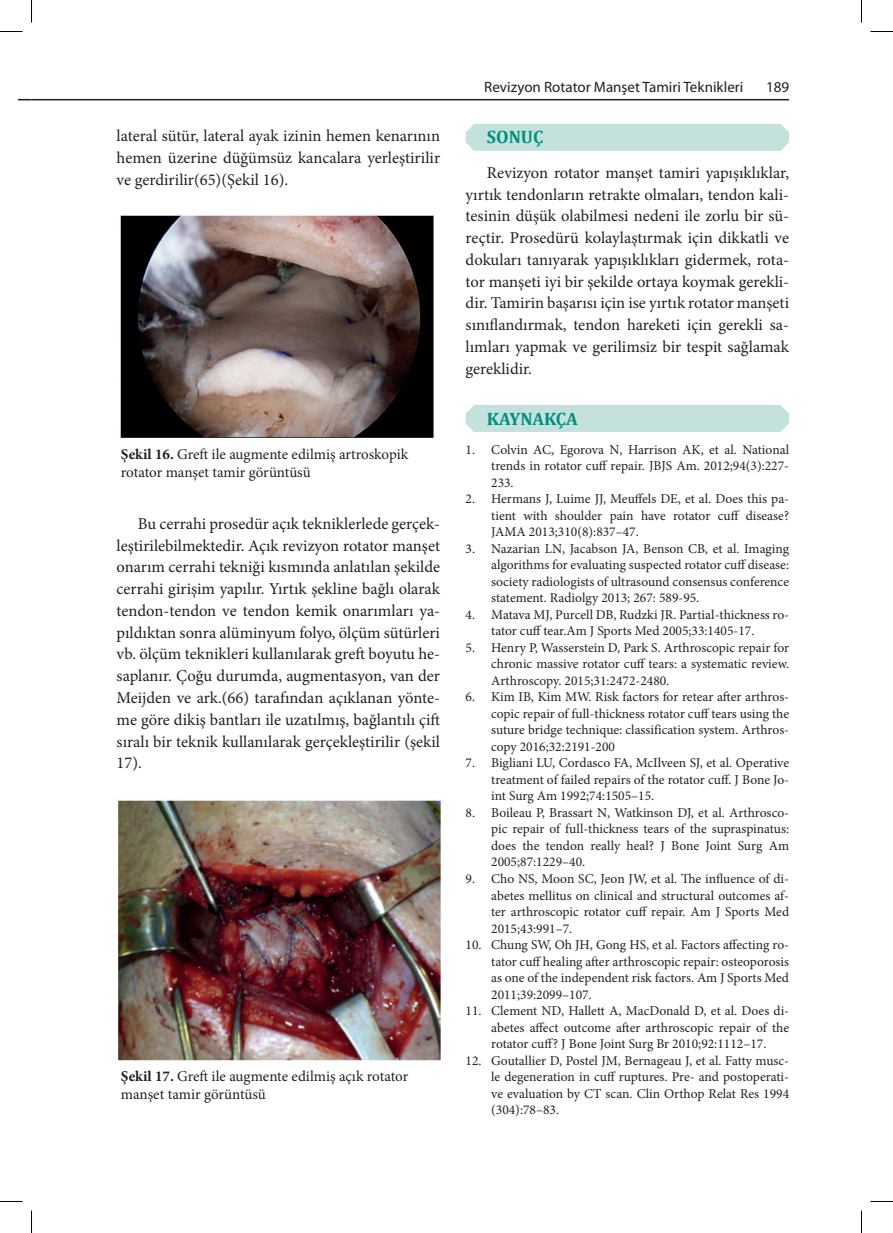
<style>
.page{position:relative;width:893px;height:1233px;background:#fff}
.page>*{position:absolute;margin:0;border:0;box-sizing:border-box;transform-origin:0 0}
.t1{font:700 18px "Cambria";color:#00907e}
.t2{font:16.5px/21.8px "Minion Pro";color:#231f20;text-align:justify}
.t3{font:15px/18px "Minion Pro";letter-spacing:-.005em;color:#231f20}
.t4{font:15px "Myriad Pro";color:#231f20}
.t5{font:13.5px/16.5px "Minion Pro";color:#231f20;text-align:justify}
.s1{font-weight:700}
</style>
<div class="page">
<svg style="left:19px;top:99px;width:13px;height:1px"></svg>
<hr style="left:32px;top:99px;width:756px;height:1px;background:#231f20">
<img style="left:120px;top:215px;width:314px;height:223px">
<img style="left:118px;top:800px;width:323px;height:261px">
<div style="left:465px;top:124px;width:323px;height:27px;background:#c4e1dd"></div>
<div style="left:465px;top:405px;width:323px;height:27px;background:#c4e1dd"></div>
<svg style="left:0;top:31px;width:22px;height:1px"></svg>
<svg style="left:870px;top:31px;width:22px;height:1px"></svg>
<svg style="left:0;top:1201px;width:22px;height:1px"></svg>
<svg style="left:870px;top:1201px;width:22px;height:1px"></svg>
<svg style="left:31px;top:0;width:1px;height:23px"></svg>
<svg style="left:31px;top:1210px;width:1px;height:22px"></svg>
<p class="t2" style="left:117px;top:125px;width:325px">lateral sütür, lateral ayak izinin hemen kenarının hemen üzerine düğümsüz kancalara yerleştirilir ve gerdirilir(65)(Şekil 16).</p>
<p class="t3" style="left:121px;top:445px;width:289px"><span class="s1">Şekil 16.</span> Greft ile augmente edilmiş artroskopik rotator manşet tamir görüntüsü</p>
<p class="t2" style="left:117px;top:513px;width:325px;text-indent:21px">Bu cerrahi prosedür açık tekniklerlede gerçek&shy;leştirilebilmektedir. Açık revizyon rotator manşet onarım cerrahi tekniği kısmında anlatılan şekilde cerrahi girişim yapılır. Yırtık şekline bağlı olarak tendon-tendon ve tendon kemik onarımları ya&shy;pıldıktan sonra alüminyum folyo, ölçüm sütürleri vb. ölçüm teknikleri kullanılarak greft boyutu he&shy;saplanır. Çoğu durumda, augmentasyon, van der Meijden ve ark.(66) tarafından açıklanan yönte&shy;me göre dikiş bantları ile uzatılmış, bağlantılı çift sıralı bir teknik kullanılarak gerçekleştirilir (şekil 17).</p>
<p class="t3" style="left:121px;top:1066px;width:289px"><span class="s1">Şekil 17.</span> Greft ile augmente edilmiş açık rotator manşet tamir görüntüsü</p>
<p class="t4" style="left:484px;top:79px;width:260px">Revizyon Rotator Manşet Tamiri Teknikleri</p>
<p class="t4" style="left:765px;top:79px;width:25px">189</p>
<h1 class="t1" style="left:486px;top:124px;width:58px">SONUÇ</h1>
<p class="t2" style="left:465px;top:162px;width:325px;text-indent:21px">Revizyon rotator manşet tamiri yapışıklıklar, yırtık tendonların retrakte olmaları, tendon kali&shy;tesinin düşük olabilmesi nedeni ile zorlu bir sü&shy;reçtir. Prosedürü kolaylaştırmak için dikkatli ve dokuları tanıyarak yapışıklıkları gidermek, rota&shy;tor manşeti iyi bir şekilde ortaya koymak gerekli&shy;dir. Tamirin başarısı için ise yırtık rotator manşeti sınıflandırmak, tendon hareketi için gerekli sa&shy;lımları yapmak ve gerilimsiz bir tespit sağlamak gereklidir.</p>
<h1 class="t1" style="left:486px;top:405px;width:92px">KAYNAKÇA</h1>
<p class="t5" style="left:491px;top:441px;width:299px;text-indent:-26px">1. Colvin AC, Egorova N, Harrison AK, et al. National trends in rotator cuff repair. JBJS Am. 2012;94(3):227- 233.</p>
<p class="t5" style="left:491px;top:491px;width:299px;text-indent:-26px">2. Hermans J, Luime JJ, Meuffels DE, et al. Does this pa&shy;tient with shoulder pain have rotator cuff disease?<br>JAMA 2013;310(8):837–47.</p>
<p class="t5" style="left:491px;top:540px;width:299px;text-indent:-26px">3. Nazarian LN, Jacabson JA, Benson CB, et al. Imaging algorithms for evaluating suspected rotator cuff disease: society radiologists of ultrasound consensus conference statement. Radiolgy 2013; 267: 589-95.</p>
<p class="t5" style="left:491px;top:606px;width:299px;text-indent:-26px">4. Matava MJ, Purcell DB, Rudzki JR. Partial-thickness ro&shy;tator cuff tear.Am J Sports Med 2005;33:1405-17.</p>
<p class="t5" style="left:491px;top:639px;width:299px;text-indent:-26px">5. Henry P, Wasserstein D, Park S. Arthroscopic repair for chronic massive rotator cuff tears: a systematic review.<br>Arthroscopy. 2015;31:2472-2480.</p>
<p class="t5" style="left:491px;top:689px;width:299px;text-indent:-26px">6. Kim IB, Kim MW. Risk factors for retear after arthros&shy;copic repair of full-thickness rotator cuff tears using the suture bridge technique: classification system. Arthros&shy;copy 2016;32:2191-200</p>
<p class="t5" style="left:491px;top:755px;width:299px;text-indent:-26px">7. Bigliani LU, Cordasco FA, McIlveen SJ, et al. Operative treatment of failed repairs of the rotator cuff. J Bone Jo&shy;int Surg Am 1992;74:1505–15.</p>
<p class="t5" style="left:491px;top:804px;width:299px;text-indent:-26px">8. Boileau P, Brassart N, Watkinson DJ, et al. Arthrosco&shy;pic repair of full-thickness tears of the supraspinatus: does the tendon really heal? J Bone Joint Surg Am 2005;87:1229–40.</p>
<p class="t5" style="left:491px;top:870px;width:299px;text-indent:-26px">9. Cho NS, Moon SC, Jeon JW, et al. The influence of di&shy;abetes mellitus on clinical and structural outcomes af&shy;ter arthroscopic rotator cuff repair. Am J Sports Med 2015;43:991–7.</p>
<p class="t5" style="left:491px;top:936px;width:299px;text-indent:-26px">10. Chung SW, Oh JH, Gong HS, et al. Factors affecting ro&shy;tator cuff healing after arthroscopic repair: osteoporosis as one of the independent risk factors. Am J Sports Med 2011;39:2099–107.</p>
<p class="t5" style="left:491px;top:1002px;width:299px;text-indent:-26px">11. Clement ND, Hallett A, MacDonald D, et al. Does di&shy;abetes affect outcome after arthroscopic repair of the rotator cuff? J Bone Joint Surg Br 2010;92:1112–17.</p>
<p class="t5" style="left:491px;top:1051px;width:299px;text-indent:-26px">12. Goutallier D, Postel JM, Bernageau J, et al. Fatty musc&shy;le degeneration in cuff ruptures. Pre- and postoperati&shy;ve evaluation by CT scan. Clin Orthop Relat Res 1994 (304):78–83.</p>
</div>
